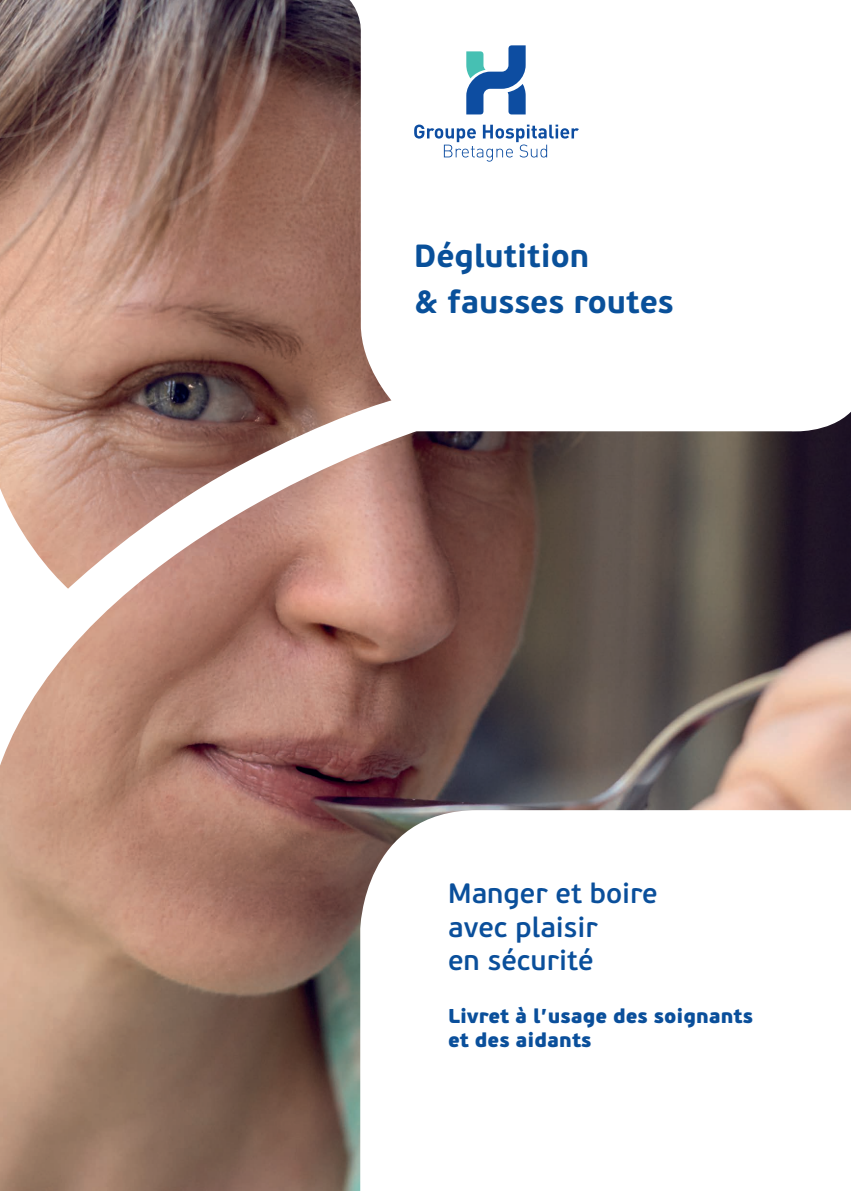
<style>
.page{position:relative;width:851px;height:1191px;background:#fff}
.page>*{position:absolute;margin:0;border:0;box-sizing:border-box;transform-origin:0 0}
.t1{font:700 32px/46px "PF Beau Sans Pro";color:#09509a}
.t2{font:600 28px/33.6px "PF Beau Sans Pro";color:#0a4f9b}
.t3{font:900 20px/24px "PF Beau Sans Pro";color:#0a4f9b}
</style>
<div class="page">
<img style="left:0;top:0;width:391px;height:412px">
<img style="left:0;top:412px;width:850px;height:779px">
<svg style="left:466px;top:45px;width:59px;height:69px"></svg>
<svg style="left:414px;top:125px;width:165px;height:37px"></svg>
<h1 class="t1" style="left:414px;top:233px;width:261px">Déglutition<br>&amp; fausses routes</h1>
<h2 class="t2" style="left:448px;top:877px;width:211px">Manger et boire avec plaisir<br>en sécurité</h2>
<p class="t3" style="left:448px;top:1004px;width:306px">Livret à l’usage des soignants et des aidants</p>
</div>
